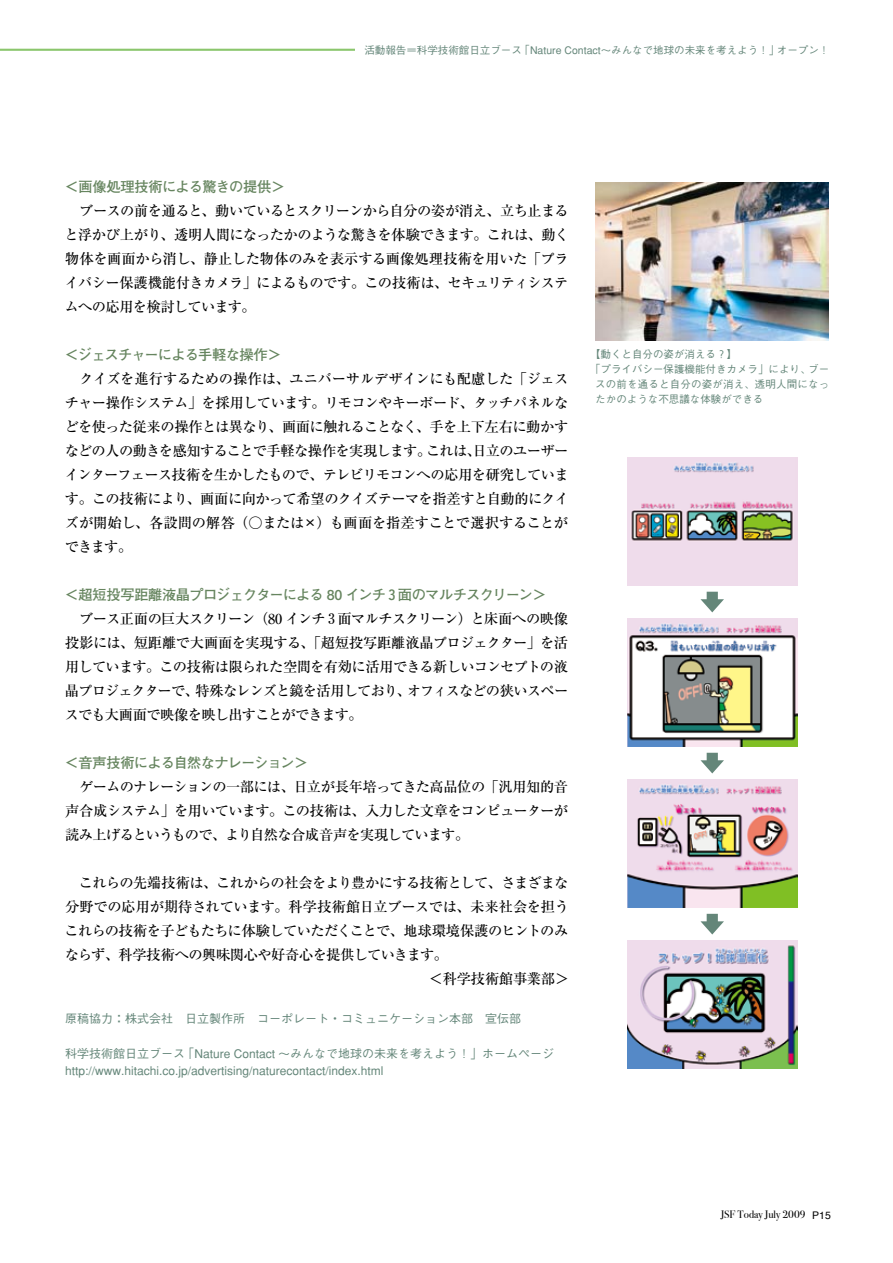
<style>
.page{position:relative;width:893px;height:1263px;background:#fff}
.page>*{position:absolute;margin:0;border:0;box-sizing:border-box;transform-origin:0 0}
.t1{font:500 14.25px/24px "Ryumin";letter-spacing:-.04em;color:#000;text-align:justify}
.t2{font:700 14.25px "Futo Go B101";letter-spacing:-.055em;color:#66855f}
.t3{font:500 14.25px "Ryumin";letter-spacing:-.015em;color:#000}
.t4{font:700 14.25px "Futo Go B101";letter-spacing:-.03em;color:#66855f}
.t5{font:500 14.25px "Ryumin";letter-spacing:-.02em;color:#000}
.t6{font:500 12px/17px "Gothic BBB";color:#648679}
.t7{font:10.8px "Bodoni Svty Two ITCTT Book";color:#000}
.t8{font:500 10.5px "Gothic BBB";color:#648679}
.s1{font-family:"Helvetica";font-size:10.5px}
</style>
<div class="page">
<hr style="left:0;top:49px;width:561px;height:2px;background:#8bc66d">
<div style="left:355px;top:44px;width:474px;height:19px;background:#fff"></div>
<img style="left:596px;top:183px;width:233px;height:158px">
<img style="left:627px;top:458px;width:170px;height:127px">
<img style="left:627px;top:619px;width:170px;height:127px">
<svg style="left:700px;top:592px;width:24px;height:20px"></svg>
<svg style="left:700px;top:753px;width:24px;height:20px"></svg>
<svg style="left:700px;top:914px;width:24px;height:20px"></svg>
<img style="left:627px;top:780px;width:170px;height:127px">
<img style="left:627px;top:941px;width:170px;height:127px">
<p class="t8" style="left:364px;top:44px;width:466px">活動報告＝科学技術館日立ブース 「Nature Contact～みんなで地球の未来を考えよう！」オープン！</p>
<p class="t4" style="left:65px;top:179px;width:222px">＜画像処理技術による驚きの提供＞</p>
<p class="t1" style="left:64px;top:199px;width:506px">　ブースの前を通ると、動いているとスクリーンから自分の姿が消え、立ち止まると浮かび上がり、透明人間になったかのような驚きを体験できます。これは、動く物体を画面から消し、静止した物体のみを表示する画像処理技術を用いた「プライバシー保護機能付きカメラ」によるものです。この技術は、セキュリティシステムへの応用を検討しています。</p>
<p class="t2" style="left:65px;top:347px;width:218px">＜ジェスチャーによる手軽な操作＞</p>
<p class="t1" style="left:64px;top:367px;width:506px">　クイズを進行するための操作は、ユニバーサルデザインにも配慮した「ジェスチャー操作システム」を採用しています。リモコンやキーボード、タッチパネルなどを使った従来の操作とは異なり、画面に触れることなく、手を上下左右に動かすなどの人の動きを感知することで手軽な操作を実現します。これは、日立のユーザーインターフェース技術を生かしたもので、テレビリモコンへの応用を研究しています。この技術により、画面に向かって希望のクイズテーマを指差すと自動的にクイズが開始し、各設問の解答（○または×）も画面を指差すことで選択することができます。</p>
<p class="t2" style="left:65px;top:587px;width:483px">＜超短投写距離液晶プロジェクターによる 80 インチ３面のマルチスクリーン＞</p>
<p class="t1" style="left:65px;top:607px;width:505px">　ブース正面の巨大スクリーン（80 インチ３面マルチスクリーン）と床面への映像投影には、短距離で大画面を実現する、「超短投写距離液晶プロジェクター」を活用しています。この技術は限られた空間を有効に活用できる新しいコンセプトの液晶プロジェクターで、特殊なレンズと鏡を活用しており、オフィスなどの狭いスペースでも大画面で映像を映し出すことができます。</p>
<p class="t2" style="left:65px;top:755px;width:245px">＜音声技術による自然なナレーション＞</p>
<p class="t1" style="left:65px;top:775px;width:505px">　ゲームのナレーションの一部には、日立が長年培ってきた高品位の「汎用知的音声合成システム」を用いています。この技術は、入力した文章をコンピューターが読み上げるというもので、より自然な合成音声を実現しています。</p>
<p class="t1" style="left:65px;top:871px;width:505px">　これらの先端技術は、これからの社会をより豊かにする技術として、さまざまな</p>
<p class="t3" style="left:65px;top:898px;width:505px">分野での応用が期待されています。科学技術館日立ブースでは、未来社会を担う</p>
<p class="t1" style="left:65px;top:919px;width:505px">これらの技術を子どもたちに体験していただくことで、地球環境保護のヒントのみ</p>
<p class="t1" style="left:65px;top:943px;width:385px">ならず、科学技術への興味関心や好奇心を提供していきます。</p>
<p class="t5" style="left:430px;top:970px;width:140px">＜科学技術館事業部＞</p>
<p class="t6" style="left:65px;top:1011px;width:457px">原稿協力：株式会社　日立製作所　コーポレート・コミュニケーション本部　宣伝部</p>
<p class="t6" style="left:65px;top:1045px;width:491px">科学技術館日立ブース 「Nature Contact ～みんなで地球の未来を考えよう！」ホームページhttp://www.hitachi.co.jp/advertising/naturecontact/index.html</p>
<p class="t8" style="left:590px;top:348px;width:148px">【動くと自分の姿が消える？】</p>
<p class="t8" style="left:590px;top:363px;width:241px">「プライバシー保護機能付きカメラ」により、ブー</p>
<p class="t8" style="left:595px;top:378px;width:235px">スの前を通ると自分の姿が消え、透明人間になっ</p>
<p class="t8" style="left:595px;top:393px;width:169px">たかのような不思議な体験ができる</p>
<p class="t7" style="left:721px;top:1206px;width:112px">JSF Today July 2009 <span class="s1">P15</span></p>
</div>
